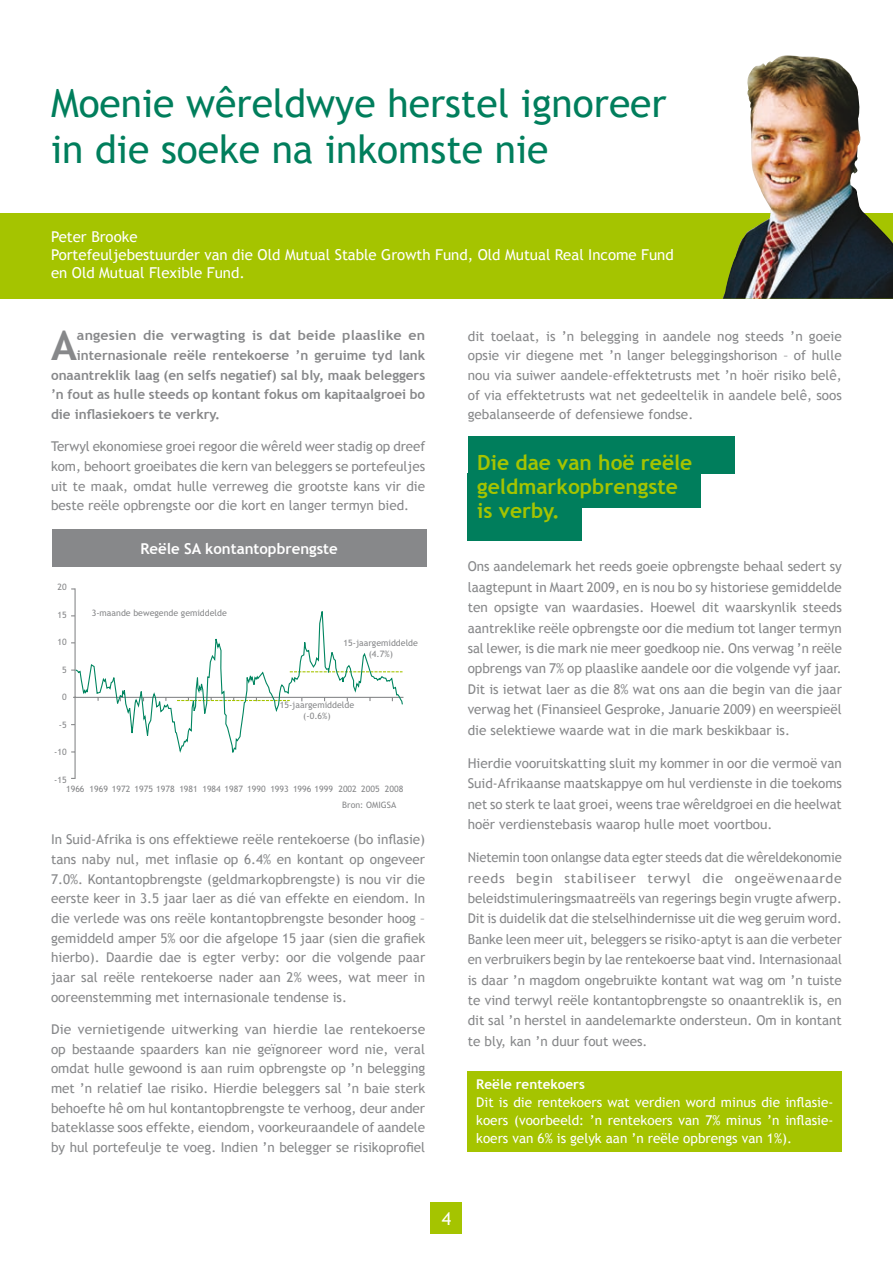
<style>
.page{position:relative;width:893px;height:1263px;background:#fff}
.page>*{position:absolute;margin:0;border:0;box-sizing:border-box;transform-origin:0 0}
.t1{font:700 40.95px "Trebuchet MS";color:#87888a}
.t2{font:39px/46.8px "Trebuchet MS";color:#007e5c}
.t3{font:700 21px/24px "Trebuchet MS";color:#a5c400}
.t4{font:18px "Trebuchet MS";color:#fff}
.t5{font:15px/18px "Trebuchet MS";color:#fff}
.t6{font:700 15px "Trebuchet MS";color:#fff}
.t7{font:13.5px/19.6px "Trebuchet MS";color:#87888a;text-align:justify}
.t8{font:700 13.5px "Trebuchet MS";color:#87888a}
.t9{font:13.5px/18px "Trebuchet MS";color:#fff;text-align:justify}
.t10{font:700 13.5px "Trebuchet MS";color:#87888a;scale:1.05 1}
.t11{font:700 13.5px "Trebuchet MS";color:#fff}
.t12{font:8.85px/10.6px "Trebuchet MS";color:#87888a;text-align:center}
</style>
<div class="page">
<div style="left:0;top:213px;width:893px;height:85px;background:#a5c400"></div>
<div style="left:468px;top:1071px;width:374px;height:81px;background:#a5c400"></div>
<div style="left:431px;top:1203px;width:31px;height:31px;background:#a5c400"></div>
<img style="left:722px;top:55px;width:171px;height:244px">
<div style="left:468px;top:436px;width:266px;height:38px;background:#007e5c"></div>
<div style="left:468px;top:473px;width:233px;height:34px;background:#007e5c"></div>
<div style="left:468px;top:507px;width:114px;height:34px;background:#007e5c"></div>
<div style="left:52px;top:529px;width:374px;height:38px;background:#87888a"></div>
<hr style="left:75px;top:588px;width:1px;height:191px;background:#87888a">
<hr style="left:73px;top:697px;width:330px;height:1px;background:#87888a">
<svg style="left:74px;top:603px;width:330px;height:154px"></svg>
<h2 class="t2" style="left:51px;top:80px;width:617px">Moenie wêreldwye herstel ignoreer in die soeke na inkomste nie</h2>
<p class="t5" style="left:51px;top:228px;width:624px">Peter Brooke<br>Portefeuljebestuurder van die Old Mutual Stable Growth Fund, Old Mutual Real Income Fund en Old Mutual Flexible Fund.</p>
<h1 class="t1" style="left:51px;top:320px;width:27px">A</h1>
<p class="t10" style="left:77px;top:327px;width:333px">angesien die verwagting is dat beide plaaslike en</p>
<p class="t8" style="left:77px;top:347px;width:350px">internasionale reële rentekoerse ’n geruime tyd lank</p>
<p class="t8" style="left:51px;top:366px;width:376px">onaantreklik laag (en selfs negatief) sal bly, maak beleggers</p>
<p class="t8" style="left:51px;top:386px;width:376px">’n fout as hulle steeds op kontant fokus om kapitaalgroei bo</p>
<p class="t8" style="left:51px;top:406px;width:171px">die inflasiekoers te verkry.</p>
<p class="t7" style="left:51px;top:437px;width:376px">Terwyl ekonomiese groei regoor die wêreld weer stadig op dreef kom, behoort groeibates die kern van beleggers se portefeuljes uit te maak, omdat hulle verreweg die grootste kans vir die beste reële opbrengste oor die kort en langer termyn bied.</p>
<p class="t6" style="left:140px;top:539px;width:199px">Reële SA kontantopbrengste</p>
<p class="t12" style="left:57px;top:582px;width:11px">20</p>
<p class="t12" style="left:57px;top:609px;width:11px">15</p>
<p class="t12" style="left:57px;top:637px;width:11px">10</p>
<p class="t12" style="left:62px;top:664px;width:6px">5</p>
<p class="t12" style="left:62px;top:692px;width:6px">0</p>
<p class="t12" style="left:59px;top:719px;width:9px">-5</p>
<p class="t12" style="left:54px;top:747px;width:14px">-10</p>
<p class="t12" style="left:66px;top:775px;width:339px;line-height:9px;text-align:left;text-indent:-12px">-15<br>1966 1969 1972 1975 1978 1981 1984 1987 1990 1993 1996 1999 2002 2005 2008</p>
<p class="t12" style="left:92px;top:607px;width:137px">3-maande bewegende gemiddelde</p>
<p class="t12" style="left:344px;top:638px;width:76px">15-jaargemiddelde (4.7%)</p>
<p class="t12" style="left:280px;top:700px;width:76px">15-jaargemiddelde (-0.6%)</p>
<p class="t12" style="left:342px;top:800px;width:55px">Bron: OMIGSA</p>
<p class="t7" style="left:51px;top:830px;width:376px">In Suid-Afrika is ons effektiewe reële rentekoerse (bo inflasie) tans naby nul, met inflasie op 6.4% en kontant op ongeveer 7.0%. Kontantopbrengste (geldmarkopbrengste) is nou vir die eerste keer in 3.5 jaar laer as dié van effekte en eiendom. In die verlede was ons reële kontantopbrengste besonder hoog – gemiddeld amper 5% oor die afgelope 15 jaar (sien die grafiek hierbo). Daardie dae is egter verby: oor die volgende paar jaar sal reële rentekoerse nader aan 2% wees, wat meer in ooreenstemming met internasionale tendense is.</p>
<p class="t7" style="left:51px;top:1019px;width:376px">Die vernietigende uitwerking van hierdie lae rentekoerse op bestaande spaarders kan nie geïgnoreer word nie, veral omdat hulle gewoond is aan ruim opbrengste op ’n belegging met ’n relatief lae risiko. Hierdie beleggers sal ’n baie sterk behoefte hê om hul kontantopbrengste te verhoog, deur ander bateklasse soos effekte, eiendom, voorkeuraandele of aandele by hul portefeulje te voeg. Indien ’n belegger se risikoprofiel</p>
<p class="t7" style="left:468px;top:326px;width:376px">dit toelaat, is ’n belegging in aandele nog steeds ’n goeie opsie vir diegene met ’n langer beleggingshorison – of hulle nou via suiwer aandele-effektetrusts met ’n hoër risiko belê, of via effektetrusts wat net gedeeltelik in aandele belê, soos gebalanseerde of defensiewe fondse.</p>
<h3 class="t3" style="left:477px;top:451px;width:217px">Die dae van hoë reële geldmarkopbrengste is verby.</h3>
<p class="t7" style="left:468px;top:557px;width:376px;line-height:20.4px">Ons aandelemark het reeds goeie opbrengste behaal sedert sy laagtepunt in Maart 2009, en is nou bo sy historiese gemiddelde ten opsigte van waardasies. Hoewel dit waarskynlik steeds aantreklike reële opbrengste oor die medium tot langer termyn sal lewer, is die mark nie meer goedkoop nie. Ons verwag ’n reële opbrengs van 7% op plaaslike aandele oor die volgende vyf jaar.<br>Dit is ietwat laer as die 8% wat ons aan die begin van die jaar verwag het (Finansieel Gesproke, Januarie 2009) en weerspieël die selektiewe waarde wat in die mark beskikbaar is.</p>
<p class="t7" style="left:468px;top:753px;width:376px;line-height:20.4px">Hierdie vooruitskatting sluit my kommer in oor die vermoë van Suid-Afrikaanse maatskappye om hul verdienste in die toekoms net so sterk te laat groei, weens trae wêreldgroei en die heelwat hoër verdienstebasis waarop hulle moet voortbou.</p>
<p class="t7" style="left:468px;top:847px;width:376px;line-height:20.4px">Nietemin toon onlangse data egter steeds dat die wêreldekonomie reeds begin stabiliseer terwyl die ongeëwenaarde beleidstimuleringsmaatreëls van regerings begin vrugte afwerp.<br>Dit is duidelik dat die stelselhindernisse uit die weg geruim word.<br>Banke leen meer uit, beleggers se risiko-aptyt is aan die verbeter en verbruikers begin by lae rentekoerse baat vind. Internasionaal is daar ’n magdom ongebruikte kontant wat wag om ’n tuiste te vind terwyl reële kontantopbrengste so onaantreklik is, en dit sal ’n herstel in aandelemarkte ondersteun. Om in kontant te bly, kan ’n duur fout wees.</p>
<p class="t11" style="left:476px;top:1076px;width:110px">Reële rentekoers</p>
<p class="t9" style="left:476px;top:1094px;width:359px">Dit is die rentekoers wat verdien word minus die inflasie&shy;koers (voorbeeld: ’n rentekoers van 7% minus ’n inflasie&shy;koers van 6% is gelyk aan ’n reële opbrengs van 1%).</p>
<h3 class="t4" style="left:442px;top:1208px;width:11px">4</h3>
</div>
